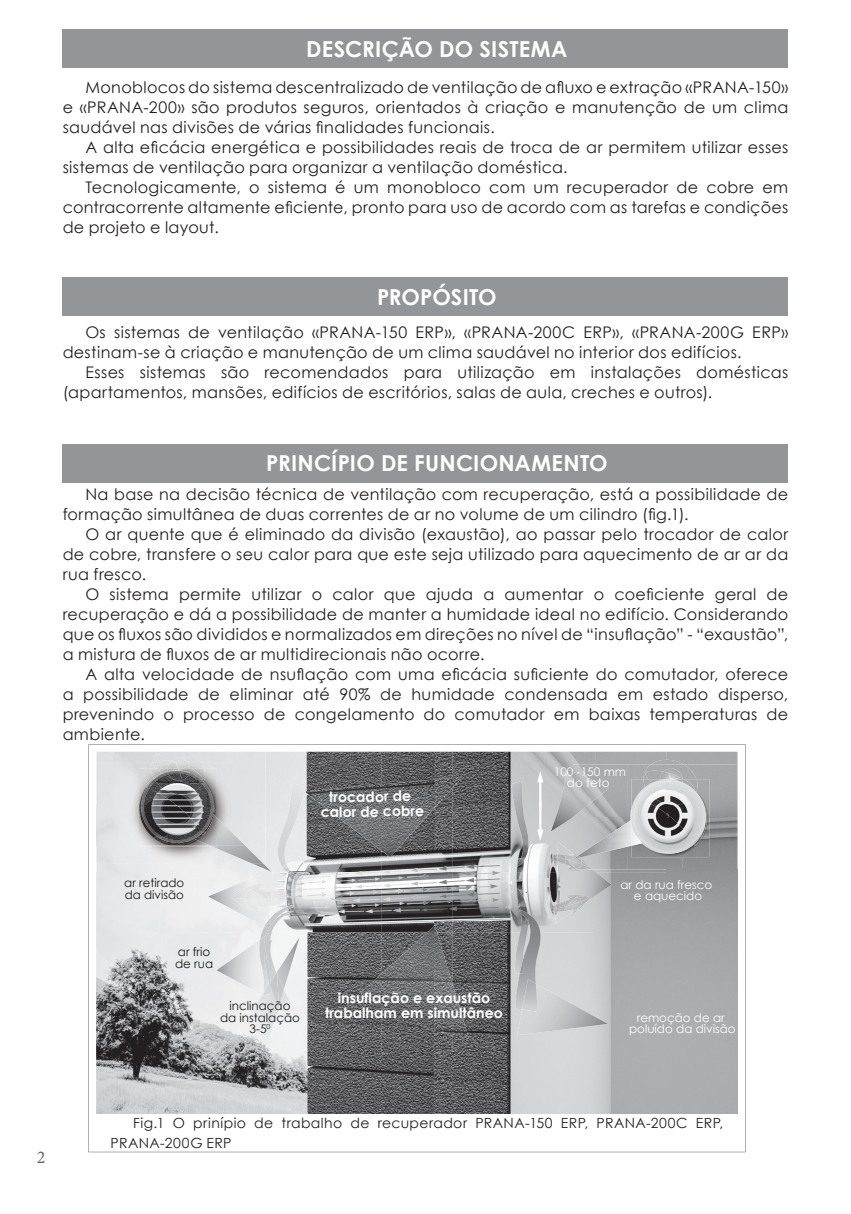
<style>
.page{position:relative;width:851px;height:1214px;background:#fff}
.page>*{position:absolute;margin:0;border:0;box-sizing:border-box;transform-origin:0 0}
.t1{font:700 22px "Century Gothic";letter-spacing:.01em;color:#fff}
.t2{font:18px "Minion Pro";color:#636366}
.t3{font:16px/20px "Century Gothic";letter-spacing:.02em;color:#231f20;text-align:justify}
.t4{font:700 14.2px/14.8px "Century Gothic";color:#fff;text-align:center}
.t5{font:14px/20px "Century Gothic";letter-spacing:.025em;color:#231f20}
.t6{font:11.8px/11.4px "Century Gothic";color:#fff;text-align:center}
.t7{font:11.8px/11.8px "Century Gothic";color:#1a1a19}
</style>
<div class="page">
<div style="left:63px;top:277px;width:725px;height:38px;background:#939598"></div>
<div style="left:63px;top:444px;width:725px;height:38px;background:#939598"></div>
<div style="left:63px;top:29px;width:725px;height:38px;background:#939598"></div>
<svg style="left:88px;top:744px;width:657px;height:408px"></svg>
<img style="left:265px;top:751px;width:330px;height:60px">
<img style="left:595px;top:751px;width:142px;height:13px">
<img style="left:96px;top:863px;width:71px;height:250px">
<img style="left:167px;top:863px;width:72px;height:250px">
<img style="left:239px;top:811px;width:334px;height:61px">
<img style="left:611px;top:869px;width:126px;height:3px">
<img style="left:500px;top:872px;width:237px;height:60px">
<img style="left:239px;top:932px;width:142px;height:121px">
<img style="left:452px;top:932px;width:285px;height:121px">
<img style="left:381px;top:1038px;width:71px;height:15px">
<img style="left:239px;top:1053px;width:498px;height:60px">
<img style="left:253px;top:863px;width:17px;height:6px">
<img style="left:650px;top:759px;width:33px;height:5px">
<img style="left:517px;top:983px;width:90px;height:52px">
<img style="left:238px;top:937px;width:61px;height:108px">
<img style="left:551px;top:769px;width:22px;height:62px">
<img style="left:555px;top:841px;width:56px;height:82px">
<img style="left:347px;top:994px;width:122px;height:44px">
<img style="left:304px;top:777px;width:158px;height:40px">
<img style="left:337px;top:817px;width:89px;height:40px">
<img style="left:208px;top:869px;width:50px;height:57px">
<img style="left:573px;top:764px;width:70px;height:52px">
<img style="left:697px;top:764px;width:40px;height:52px">
<img style="left:573px;top:816px;width:164px;height:53px">
<img style="left:578px;top:819px;width:53px;height:38px">
<img style="left:631px;top:779px;width:78px;height:78px">
<img style="left:631px;top:819px;width:2px;height:26px">
<img style="left:633px;top:792px;width:64px;height:61px">
<img style="left:634px;top:798px;width:59px;height:54px">
<img style="left:636px;top:798px;width:56px;height:52px">
<img style="left:641px;top:791px;width:62px;height:50px">
<img style="left:694px;top:844px;width:12px;height:2px">
<img style="left:692px;top:804px;width:1px;height:38px">
<img style="left:693px;top:792px;width:13px;height:52px">
<img style="left:693px;top:793px;width:12px;height:50px">
<img style="left:693px;top:793px;width:11px;height:49px">
<img style="left:643px;top:764px;width:54px;height:28px">
<img style="left:647px;top:798px;width:48px;height:6px">
<img style="left:663px;top:768px;width:19px;height:1px">
<svg style="left:637px;top:769px;width:59px;height:29px;background:#c6c7c9"></svg>
<img style="left:573px;top:771px;width:36px;height:46px">
<img style="left:590px;top:853px;width:2px;height:16px">
<img style="left:96px;top:751px;width:169px;height:112px">
<img style="left:212px;top:844px;width:51px;height:19px">
<img style="left:139px;top:845px;width:70px;height:1px">
<img style="left:152px;top:751px;width:49px;height:8px">
<img style="left:171px;top:758px;width:17px;height:1px">
<img style="left:96px;top:762px;width:49px;height:42px">
<img style="left:205px;top:762px;width:39px;height:42px">
<img style="left:96px;top:804px;width:43px;height:41px">
<img style="left:217px;top:804px;width:27px;height:13px">
<img style="left:217px;top:817px;width:27px;height:28px">
<img style="left:139px;top:768px;width:78px;height:77px">
<img style="left:194px;top:814px;width:23px;height:31px">
<img style="left:141px;top:787px;width:60px;height:55px">
<img style="left:142px;top:787px;width:59px;height:54px">
<img style="left:144px;top:788px;width:56px;height:52px">
<img style="left:149px;top:788px;width:51px;height:43px">
<img style="left:213px;top:783px;width:1px;height:30px">
<img style="left:201px;top:813px;width:13px;height:22px">
<img style="left:201px;top:832px;width:12px;height:1px">
<img style="left:200px;top:794px;width:1px;height:37px">
<img style="left:204px;top:782px;width:9px;height:50px">
<img style="left:201px;top:783px;width:11px;height:49px">
<img style="left:204px;top:762px;width:1px;height:19px">
<img style="left:155px;top:788px;width:47px;height:6px">
<svg style="left:145px;top:759px;width:59px;height:29px;background:#a2a2a3"></svg>
<img style="left:279px;top:994px;width:16px;height:25px">
<img style="left:277px;top:994px;width:7px;height:12px">
<img style="left:511px;top:781px;width:17px;height:85px">
<svg style="left:515px;top:813px;width:6px;height:20px"></svg>
<img style="left:515px;top:909px;width:25px;height:100px">
<img style="left:522px;top:979px;width:15px;height:32px">
<img style="left:514px;top:887px;width:13px;height:85px">
<img style="left:519px;top:909px;width:9px;height:64px">
<svg style="left:516px;top:935px;width:13px;height:32px"></svg>
<img style="left:278px;top:783px;width:27px;height:81px">
<svg style="left:289px;top:816px;width:8px;height:21px"></svg>
<img style="left:216px;top:939px;width:42px;height:55px">
<img style="left:262px;top:994px;width:9px;height:8px">
<img style="left:271px;top:994px;width:8px;height:9px">
<img style="left:573px;top:852px;width:17px;height:2px">
<svg style="left:551px;top:854px;width:40px;height:16px"></svg>
<img style="left:582px;top:895px;width:8px;height:2px">
<img style="left:582px;top:897px;width:8px;height:14px">
<svg style="left:550px;top:895px;width:32px;height:18px"></svg>
<img style="left:565px;top:901px;width:16px;height:10px">
<img style="left:230px;top:882px;width:28px;height:15px">
<img style="left:247px;top:884px;width:11px;height:3px">
<img style="left:231px;top:887px;width:27px;height:10px">
<img style="left:231px;top:897px;width:27px;height:16px">
<img style="left:245px;top:889px;width:13px;height:9px">
<img style="left:245px;top:898px;width:13px;height:12px">
<svg style="left:258px;top:864px;width:242px;height:130px;background:#8f8f91"></svg>
<svg style="left:537px;top:771px;width:6px;height:69px"></svg>
<h1 class="t1" style="left:306px;top:32px;width:262px">DESCRIÇÃO DO SISTEMA</h1>
<p class="t3" style="left:63px;top:77px;width:727px;text-indent:23px">Monoblocos do sistema descentralizado de ventilação de afluxo e extração «PRANA-150» e «PRANA-200» são produtos seguros, orientados à criação e manutenção de um clima saudável nas divisões de várias finalidades funcionais.</p>
<p class="t3" style="left:63px;top:137px;width:727px;text-indent:23px">A alta eficácia energética e possibilidades reais de troca de ar permitem utilizar esses sistemas de ventilação para organizar a ventilação doméstica.</p>
<p class="t3" style="left:63px;top:177px;width:727px;text-indent:23px">Tecnologicamente, o sistema é um monobloco com um recuperador de cobre em contracorrente altamente eficiente, pronto para uso de acordo com as tarefas e condições de projeto e layout.</p>
<h1 class="t1" style="left:377px;top:280px;width:121px">PROPÓSITO</h1>
<p class="t3" style="left:63px;top:321px;width:727px;text-indent:23px">Os sistemas de ventilação «PRANA-150 ERP», «PRANA-200C ERP», «PRANA-200G ERP» destinam-se à criação e manutenção de um clima saudável no interior dos edifícios.</p>
<p class="t3" style="left:63px;top:361px;width:727px;text-indent:23px">Esses sistemas são recomendados para utilização em instalações domésticas (apartamentos, mansões, edifícios de escritórios, salas de aula, creches e outros).</p>
<h1 class="t1" style="left:266px;top:446px;width:343px">PRINCÍPIO DE FUNCIONAMENTO</h1>
<p class="t3" style="left:63px;top:484px;width:727px;text-indent:23px">Na base na decisão técnica de ventilação com recuperação, está a possibilidade de formação simultânea de duas correntes de ar no volume de um cilindro (fig.1).</p>
<p class="t3" style="left:63px;top:524px;width:727px;text-indent:23px">O ar quente que é eliminado da divisão (exaustão), ao passar pelo trocador de calor de cobre, transfere o seu calor para que este seja utilizado para aquecimento de ar ar da rua fresco.</p>
<p class="t3" style="left:63px;top:584px;width:727px;text-indent:23px">O sistema permite utilizar o calor que ajuda a aumentar o coeficiente geral de recuperação e dá a possibilidade de manter a humidade ideal no edifício. Considerando que os fluxos são divididos e normalizados em direções no nível de “insuflação” - “exaustão”, a mistura de fluxos de ar multidirecionais não ocorre.</p>
<p class="t3" style="left:63px;top:664px;width:727px;text-indent:23px">A alta velocidade de nsuflação com uma eficácia suficiente do comutador, oferece a possibilidade de eliminar até 90% de humidade condensada em estado disperso, prevenindo o processo de congelamento do comutador em baixas temperaturas de ambiente.</p>
<p class="t4" style="left:320px;top:789px;width:105px;rotate:-1deg">trocador de calor de cobre</p>
<p class="t7" style="left:124px;top:876px;width:61px">ar retirado da divisão</p>
<p class="t7" style="left:175px;top:946px;width:40px">ar frio de rua</p>
<p class="t7" style="left:220px;top:999px;width:81px;text-align:center">inclinação da instalação<br>3-5<sup>0</sup></p>
<p class="t4" style="left:325px;top:989px;width:179px">insuflação e exaustão trabalham em simultâneo</p>
<p class="t6" style="left:553px;top:765px;width:74px">100 -150 mm do teto</p>
<p class="t6" style="left:620px;top:878px;width:93px">ar da rua fresco e aquecido</p>
<p class="t6" style="left:629px;top:1011px;width:108px">remoção de ar poluído da divisão</p>
<p class="t2" style="left:37px;top:1144px;width:10px">2</p>
<p class="t5" style="left:111px;top:1112px;width:614px;text-indent:23px">Fig.1 O prinípio de trabalho de recuperador PRANA-150 ERP, PRANA-200C ERP,<br>PRANA-200G ERP</p>
</div>
